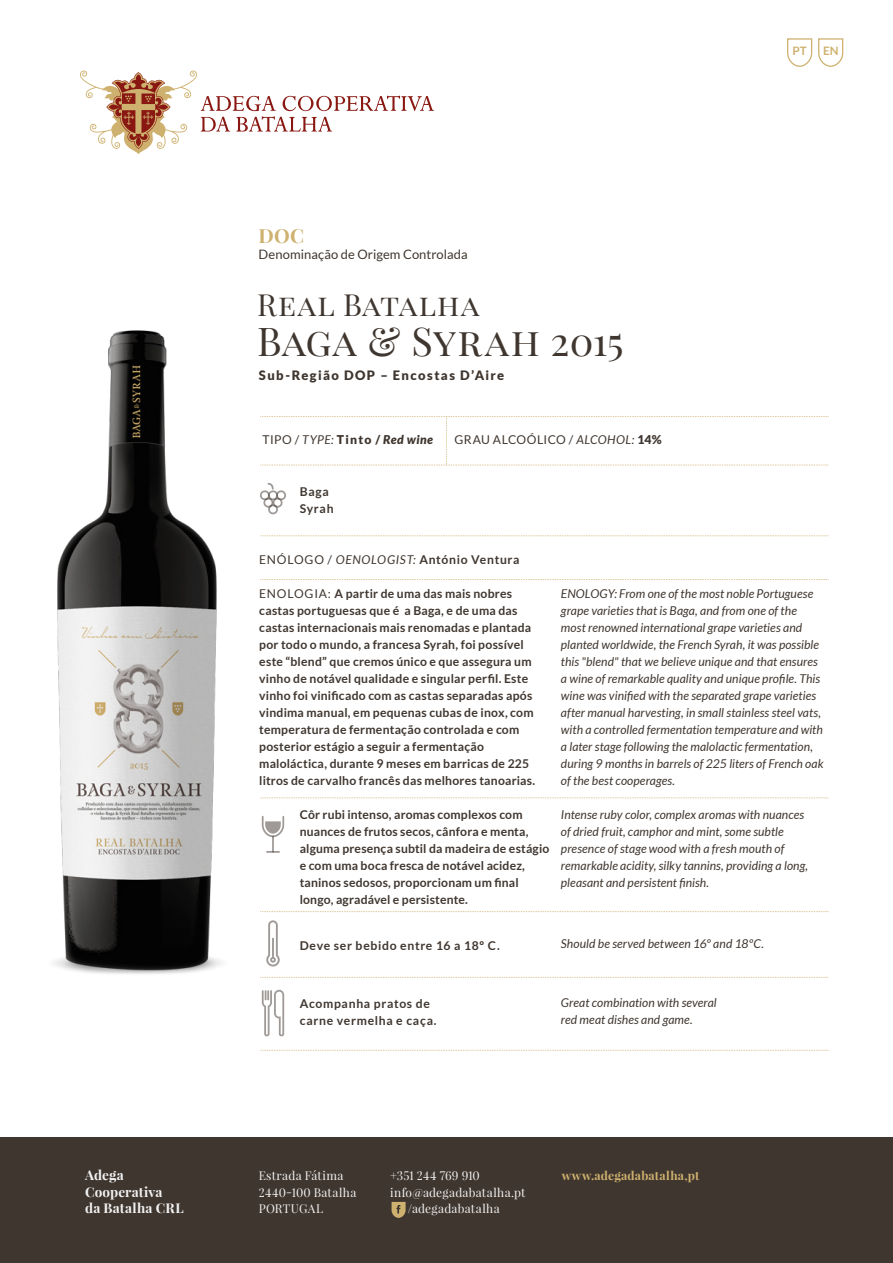
<style>
.page{position:relative;width:893px;height:1263px;background:#fff}
.page>*{position:absolute;margin:0;border:0;box-sizing:border-box;transform-origin:0 0}
.t1{font:38.85px "Playfair Display SC";letter-spacing:.01em;color:#3f362f}
.t2{font:29.85px "Playfair Display SC";letter-spacing:.035em;color:#3f362f}
.t3{font:700 19.5px "Playfair Display";color:#cfb16f}
.t4{font:700 13.5px/16.5px "Playfair Display";letter-spacing:.015em;color:#f3f2f2}
.t5{font:12.9px "Lato";letter-spacing:.005em;color:#3f362f}
.t6{font:900 12.9px "Lato";letter-spacing:.105em;color:#3f362f}
.t7{font:italic 12.15px/17px "Lato";letter-spacing:.005em;color:#3f362f}
.t8{font:700 12.15px/17px "Lato";letter-spacing:.02em;color:#3f362f}
.t9{font:700 12.15px/17px "Lato";letter-spacing:.06em;color:#3f362f}
.t10{font:700 12.15px "Lato";letter-spacing:.055em;color:#3f362f}
.t11{font:12.15px "Lato";letter-spacing:.035em;color:#3f362f}
.t12{font:italic 900 12.15px "Lato";letter-spacing:.035em;color:#3f362f}
.t13{font:12px/16.5px "Playfair Display";letter-spacing:.025em;color:#f3f2f2}
.t14{font:700 12px "Playfair Display";letter-spacing:.02em;color:#cfb16f}
.t15{font:700 11.7px "Lato";color:#cfb16f}
.s1{font-weight:400;font-style:normal}
.s2{font-weight:400}
.s3{font-style:normal}
.s4{font-style:italic}
.s5{font-weight:900}
.s6{font-weight:400;font-style:italic}
</style>
<div class="page">
<img style="left:53px;top:330px;width:219px;height:664px">
<svg style="left:80px;top:70px;width:354px;height:84px"></svg>
<svg style="left:260px;top:483px;width:26px;height:31px"></svg>
<svg style="left:261px;top:535px;width:568px;height:1px"></svg>
<svg style="left:261px;top:579px;width:568px;height:1px"></svg>
<svg style="left:261px;top:797px;width:568px;height:1px"></svg>
<svg style="left:261px;top:911px;width:568px;height:1px"></svg>
<svg style="left:261px;top:977px;width:568px;height:1px"></svg>
<svg style="left:261px;top:1050px;width:568px;height:1px"></svg>
<svg style="left:261px;top:416px;width:568px;height:50px"></svg>
<svg style="left:266px;top:920px;width:14px;height:46px"></svg>
<hr style="left:272px;top:938px;width:2px;height:21px;background:#3f362f">
<svg style="left:262px;top:990px;width:22px;height:46px"></svg>
<svg style="left:262px;top:816px;width:22px;height:37px"></svg>
<svg style="left:787px;top:38px;width:57px;height:29px"></svg>
<div style="left:0;top:1137px;width:893px;height:126px;background:#3f362f"></div>
<svg style="left:392px;top:1202px;width:14px;height:16px"></svg>
<h3 class="t3" style="left:259px;top:223px;width:47px">DOC</h3>
<p class="t5" style="left:259px;top:247px;width:210px">Denominação de Origem Controlada</p>
<h2 class="t2" style="left:257px;top:287px;width:224px">Real Batalha</h2>
<h1 class="t1" style="left:257px;top:318px;width:368px">Baga &amp; Syrah 2015</h1>
<p class="t6" style="left:259px;top:368px;width:247px">Sub-Região DOP – Encostas D’Aire</p>
<p class="t12" style="left:263px;top:432px;width:172px"><span class="s1">TIPO /</span> <span class="s2">TYPE:</span> <span class="s3">Tinto /</span> Red wine</p>
<p class="t11" style="left:454px;top:433px;width:209px">GRAU ALCOÓLICO / <span class="s4">ALCOHOL:</span> <span class="s5">14%</span></p>
<p class="t15" style="left:792px;top:44px;width:16px">PT</p>
<p class="t15" style="left:823px;top:44px;width:17px">EN</p>
<p class="t9" style="left:300px;top:482px;width:35px">Baga<br>Syrah</p>
<p class="t10" style="left:259px;top:552px;width:262px"><span class="s2">ENÓLOGO /</span> <span class="s6">OENOLOGIST:</span> António Ventura</p>
<p class="t8" style="left:259px;top:584px;width:277px"><span class="s2">ENOLOGIA:</span> A partir de uma das mais nobres castas portuguesas que é a Baga, e de uma das castas internacionais mais renomadas e plantada por todo o mundo, a francesa Syrah, foi possível este “blend” que cremos único e que assegura um vinho de notável qualidade e singular perfil. Este vinho foi vinificado com as castas separadas após vindima manual, em pequenas cubas de inox, com temperatura de fermentação controlada e com posterior estágio a seguir a fermentação maloláctica, durante 9 meses em barricas de 225 litros de carvalho francês das melhores tanoarias.</p>
<p class="t8" style="left:300px;top:806px;width:251px">Côr rubi intenso, aromas complexos com nuances de frutos secos, cânfora e menta, alguma presença subtil da madeira de estágio e com uma boca fresca de notável acidez, taninos sedosos, proporcionam um final longo, agradável e persistente.</p>
<p class="t9" style="left:300px;top:937px;width:201px">Deve ser bebido entre 16 a 18º C.</p>
<p class="t7" style="left:561px;top:585px;width:264px">ENOLOGY: From one of the most noble Portuguese grape varieties that is Baga, and from one of the most renowned international grape varieties and planted worldwide, the French Syrah, it was possible this "blend" that we believe unique and that ensures a wine of remarkable quality and unique profile. This wine was vinified with the separated grape varieties after manual harvesting, in small stainless steel vats, with a controlled fermentation temperature and with a later stage following the malolactic fermentation, during 9 months in barrels of 225 liters of French oak of the best cooperages.</p>
<p class="t7" style="left:561px;top:806px;width:249px">Intense ruby color, complex aromas with nuances of dried fruit, camphor and mint, some subtle presence of stage wood with a fresh mouth of remarkable acidity, silky tannins, providing a long, pleasant and persistent finish.</p>
<p class="t7" style="left:561px;top:935px;width:204px">Should be served between 16º and 18ºC.</p>
<p class="t9" style="left:300px;top:995px;width:138px">Acompanha pratos de carne vermelha e caça.</p>
<p class="t7" style="left:561px;top:994px;width:157px">Great combination with several red meat dishes and game.</p>
<p class="t4" style="left:85px;top:1167px;width:100px">Adega<br>Cooperativa<br>da Batalha CRL</p>
<p class="t13" style="left:390px;top:1167px;width:91px">+351 244 769 910</p>
<p class="t13" style="left:259px;top:1167px;width:99px">Estrada Fátima<br>2440-100 Batalha<br>PORTUGAL</p>
<p class="t13" style="left:390px;top:1184px;width:137px">info@adegadabatalha.pt</p>
<p class="t13" style="left:408px;top:1200px;width:93px">/adegadabatalha</p>
<p class="t14" style="left:562px;top:1168px;width:139px">www.adegadabatalha,pt</p>
</div>
